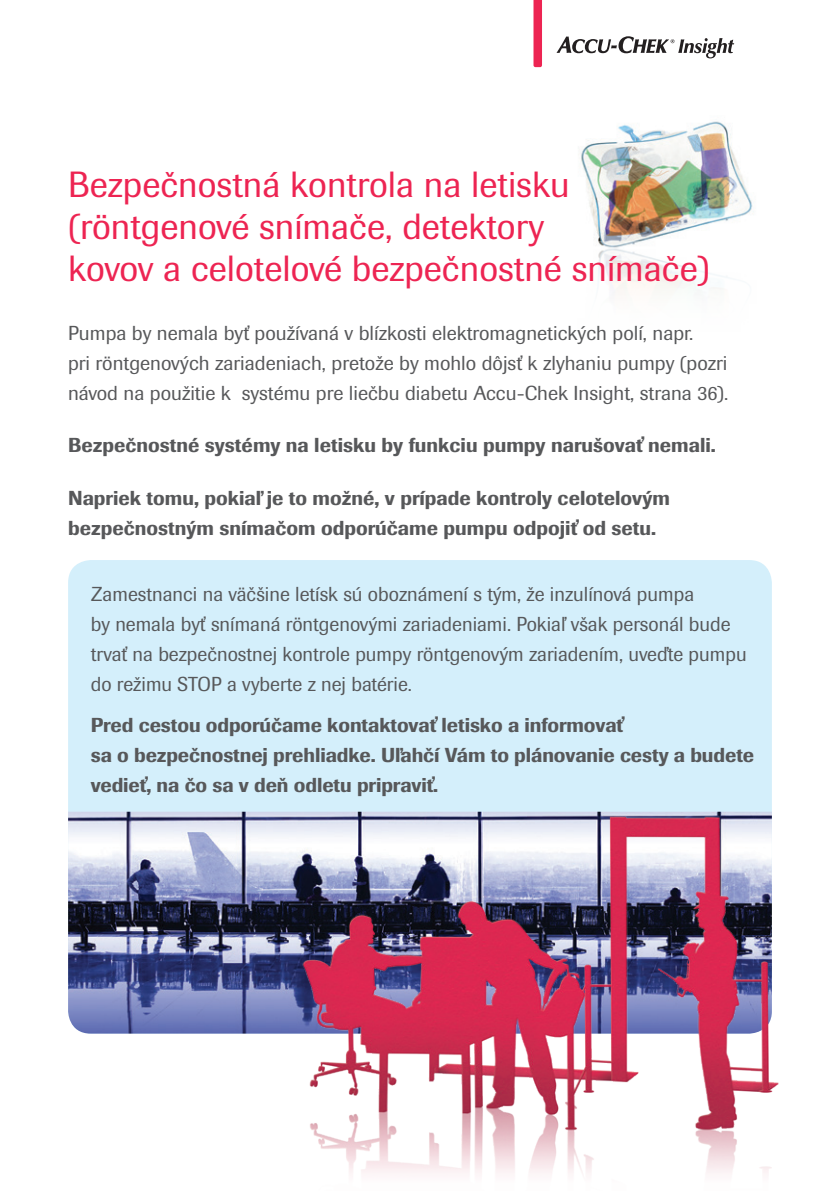
<style>
.page{position:relative;width:840px;height:1191px;background:#fff}
.page>*{position:absolute;margin:0;border:0;box-sizing:border-box;transform-origin:0 0}
.t1{font:36px/42px "Imago Pro";color:#ed2452}
.t2{font:20px/30px "Imago Pro";color:#57585a}
.t3{font:500 20px/30px "Imago Pro";color:#57585a}
</style>
<div class="page">
<div style="left:68px;top:560px;width:703px;height:438px;background:#d4effb;border-radius:23px"></div>
<img style="left:581px;top:121px;width:173px;height:121px">
<img style="left:598px;top:242px;width:130px;height:51px">
<svg style="left:533px;top:0;width:8px;height:67px"></svg>
<svg style="left:556px;top:36px;width:177px;height:22px"></svg>
<img style="left:68px;top:811px;width:230px;height:222px">
<img style="left:298px;top:811px;width:481px;height:363px">
<h1 class="t1" style="left:68px;top:163px;width:642px">Bezpečnostná kontrola na letisku (röntgenové snímače, detektory<br>kovov a celotelové bezpečnostné snímače)</h1>
<p class="t2" style="left:68px;top:317px;width:661px">Pumpa by nemala byť používaná v blízkosti elektromagnetických polí, napr.<br>pri röntgenových zariadeniach, pretože by mohlo dôjsť k zlyhaniu pumpy (pozri návod na použitie k systému pre liečbu diabetu Accu-Chek Insight, strana 36).</p>
<p class="t3" style="left:68px;top:430px;width:649px">Bezpečnostné systémy na letisku by funkciu pumpy narušovať nemali.</p>
<p class="t3" style="left:68px;top:483px;width:603px">Napriek tomu, pokiaľ je to možné, v prípade kontroly celotelovým bezpečnostným snímačom odporúčame pumpu odpojiť od setu.</p>
<p class="t2" style="left:91px;top:578px;width:657px">Zamestnanci na väčšine letísk sú oboznámení s tým, že inzulínová pumpa<br>by nemala byť snímaná röntgenovými zariadeniami. Pokiaľ však personál bude trvať na bezpečnostnej kontrole pumpy röntgenovým zariadením, uveďte pumpu do režimu STOP a vyberte z nej batérie.</p>
<p class="t3" style="left:91px;top:710px;width:664px">Pred cestou odporúčame kontaktovať letisko a informovať<br>sa o bezpečnostnej prehliadke. Uľahčí Vám to plánovanie cesty a budete vedieť, na čo sa v deň odletu pripraviť.</p>
</div>
